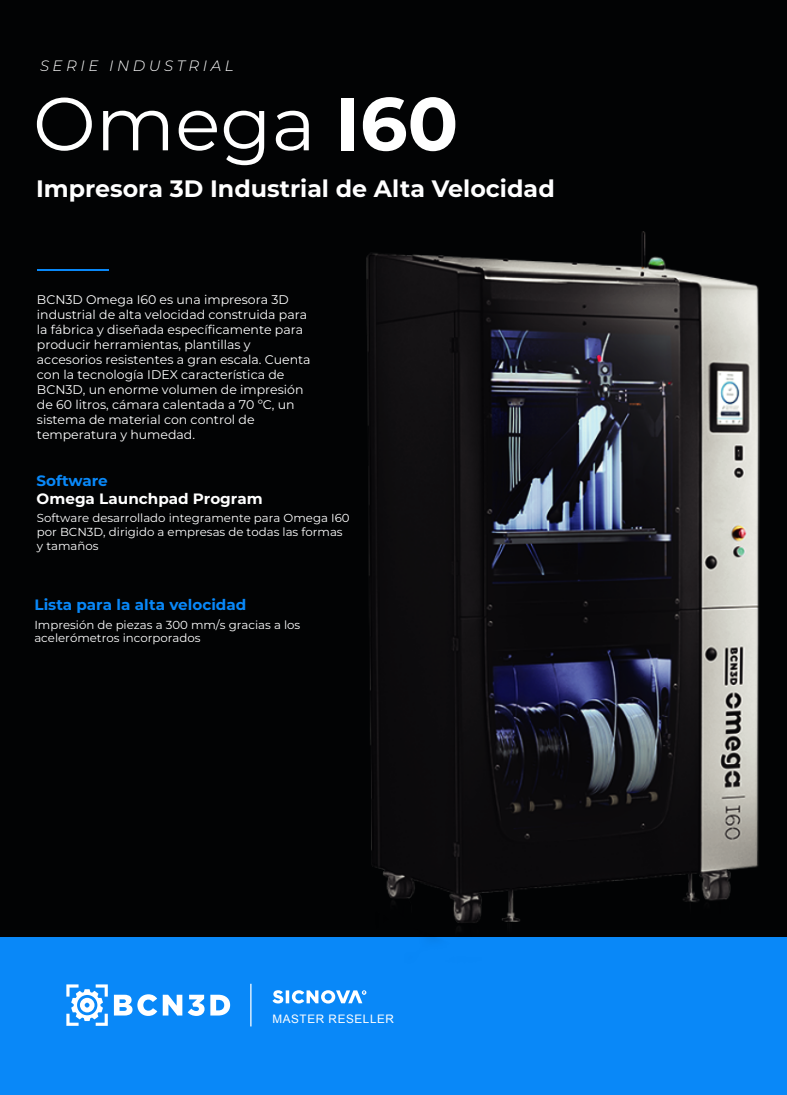
<style>
.page{position:relative;width:787px;height:1095px;background:#fff}
.page>*{position:absolute;margin:0;border:0;box-sizing:border-box;transform-origin:0 0}
.t1{font:74.75px "Montserrat";color:#fff}
.t2{font:700 23.75px "Montserrat";color:#fff}
.t3{font:700 15px "Montserrat";color:#0988f8}
.t4{font:700 15px "Montserrat";color:#fff}
.t5{font:italic 100 15px "Montserrat";letter-spacing:.235em;color:#fff}
.t6{font:100 12.5px/15px "Montserrat";color:#fff}
.t7{font:11.75px "Arial";letter-spacing:.05em;color:#fff}
.t8{font:100 11.62px/14px "Montserrat";color:#fff}
.s1{font-weight:700}
</style>
<div class="page">
<div style="left:0;top:0;width:787px;height:960px;background:#020304"></div>
<div style="left:0;top:938px;width:787px;height:157px;background:#0988f8"></div>
<svg style="left:114px;top:994px;width:43px;height:22px"></svg>
<svg style="left:163px;top:995px;width:19px;height:20px"></svg>
<svg style="left:188px;top:995px;width:16px;height:21px"></svg>
<svg style="left:210px;top:995px;width:19px;height:20px"></svg>
<svg style="left:66px;top:984px;width:42px;height:42px"></svg>
<hr style="left:37px;top:269px;width:71px;height:2px;background:#0988f8">
<img style="left:229px;top:232px;width:558px;height:795px">
<p class="t5" style="left:40px;top:55px;width:195px">SERIE INDUSTRIAL</p>
<h1 class="t1" style="left:33px;top:72px;width:427px">Omega <span class="s1">I60</span></h1>
<h2 class="t2" style="left:36px;top:171px;width:520px">Impresora 3D Industrial de Alta Velocidad</h2>
<p class="t6" style="left:37px;top:292px;width:275px">BCN3D Omega I60 es una impresora 3D industrial de alta velocidad construida para la fábrica y diseñada específicamente para producir herramientas, plantillas y accesorios resistentes a gran escala. Cuenta con la tecnología IDEX característica de BCN3D, un enorme volumen de impresión de 60 litros, cámara calentada a 70 ºC, un sistema de material con control de temperatura y humedad.</p>
<p class="t3" style="left:37px;top:470px;width:73px">Software</p>
<p class="t4" style="left:37px;top:488px;width:227px">Omega Launchpad Program</p>
<p class="t8" style="left:37px;top:510px;width:314px">Software desarrollado integramente para Omega I60 por BCN3D, dirigido a empresas de todas las formas y tamaños</p>
<p class="t3" style="left:35px;top:594px;width:213px">Lista para la alta velocidad</p>
<p class="t8" style="left:34px;top:617px;width:267px">Impresión de piezas a 300 mm/s gracias a los acelerómetros incorporados</p>
<p class="t7" style="left:272px;top:1011px;width:123px">MASTER RESELLER</p>
</div>
